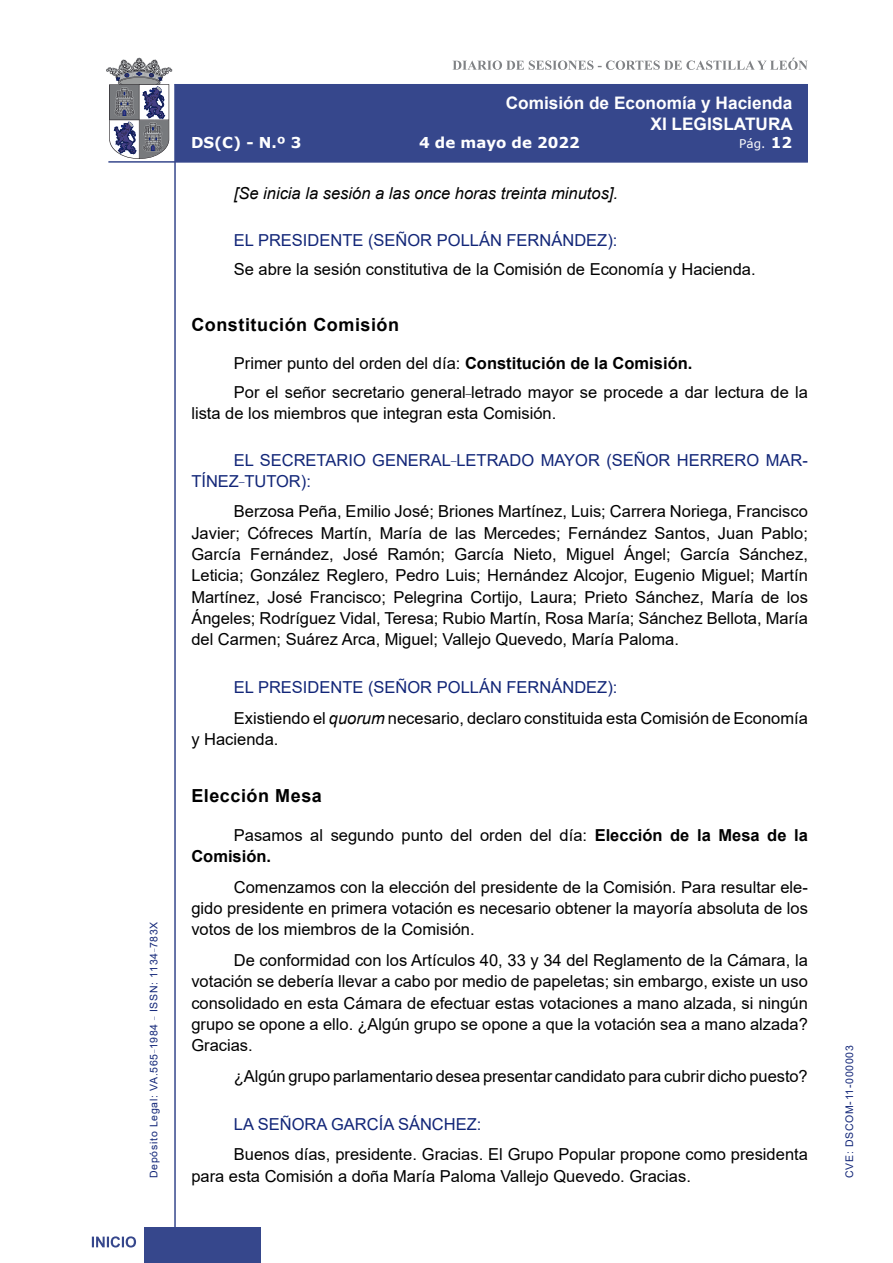
<style>
.page{position:relative;width:893px;height:1263px;background:#fff}
.page>*{position:absolute;margin:0;border:0;box-sizing:border-box;transform-origin:0 0}
.MarcadorPrimerNivel{font:700 18px "Arial";letter-spacing:.03em;color:#000}
.t1{font:700 17.25px/20.7px "Arial";color:#fff;text-align:right}
.t2{font:16.5px/21.3px "Arial";color:#000}
.Orador{font:16.5px/21px "Arial";color:#122678}
.t3{font:italic 16.5px "Arial";color:#000}
.t4{font:700 15px "Verdana";color:#fff}
.t5{font:12px "Verdana";color:#fff}
.t6{font:10.5px "Arial";letter-spacing:.065em;color:#122678}
.s1{font-weight:700;font-size:15px}
.s2{font-weight:700}
.s3{font-style:italic}
</style>
<div class="page">
<svg style="left:452px;top:58px;width:356px;height:12px"></svg>
<hr style="left:174px;top:84px;width:2px;height:1179px;background:#36478c">
<div style="left:144px;top:1227px;width:117px;height:36px;background:#36478c"></div>
<div style="left:175px;top:84px;width:633px;height:78px;background:#36478c"></div>
<hr style="left:108px;top:161px;width:700px;height:2px;background:#36478c">
<svg style="left:92px;top:1236px;width:44px;height:11px"></svg>
<svg style="left:106px;top:58px;width:66px;height:101px"></svg>
<p class="t6" style="left:146px;top:1178px;width:258px;rotate:-90deg">Depósito Legal: VA.565<sup>_</sup>1984 <sup>_</sup> ISSN: 1134<sup>_</sup>783X</p>
<p class="t1" style="left:506px;top:93px;width:289px">Comisión de Economía y Hacienda<br>XI LEGISLATURA</p>
<p class="t4" style="left:191px;top:132px;width:112px">DS(C) - N.º 3</p>
<p class="t4" style="left:419px;top:132px;width:162px">4 de mayo de 2022</p>
<p class="t5" style="left:739px;top:135px;width:54px">Pág. <span class="s1">12</span></p>
<p class="t3" style="left:234px;top:183px;width:386px">[Se inicia la sesión a las once horas treinta minutos].</p>
<p class="Orador" style="left:234px;top:229px;width:385px">EL PRESIDENTE (SEÑOR POLLÁN FERNÁNDEZ):</p>
<p class="t2" style="left:234px;top:259px;width:523px">Se abre la sesión constitutiva de la Comisión de Economía y Hacienda.</p>
<p class="MarcadorPrimerNivel" style="left:191px;top:312px;width:209px">Constitución Comisión</p>
<p class="t2" style="left:234px;top:352px;width:460px">Primer punto del orden del día: <span class="s2">Constitución de la Comisión.</span></p>
<p class="t2" style="left:191px;top:382px;width:618px;text-indent:43px">Por el señor secretario general<sup>_</sup>letrado mayor se procede a dar lectura de la lista de los miembros que integran esta Comisión.</p>
<p class="Orador" style="left:191px;top:449px;width:618px;text-indent:43px">EL SECRETARIO GENERAL<sup>_</sup>LETRADO MAYOR (SEÑOR HERRERO MAR-<br>TÍNEZ<sup>_</sup>TUTOR):</p>
<p class="t2" style="left:191px;top:501px;width:618px;text-align:justify;text-indent:43px">Berzosa Peña, Emilio José; Briones Martínez, Luis; Carrera Noriega, Francisco Javier; Cófreces Martín, María de las Mercedes; Fernández Santos, Juan Pablo; García Fernández, José Ramón; García Nieto, Miguel Ángel; García Sánchez, Leticia; González Reglero, Pedro Luis; Hernández Alcojor, Eugenio Miguel; Martín Martínez, José Francisco; Pelegrina Cortijo, Laura; Prieto Sánchez, María de los Ángeles; Rodríguez Vidal, Teresa; Rubio Martín, Rosa María; Sánchez Bellota, María del Carmen; Suárez Arca, Miguel; Vallejo Quevedo, María Paloma.</p>
<p class="Orador" style="left:234px;top:676px;width:385px">EL PRESIDENTE (SEÑOR POLLÁN FERNÁNDEZ):</p>
<p class="t2" style="left:191px;top:707px;width:618px;text-indent:43px">Existiendo el <span class="s3">quorum</span> necesario, declaro constituida esta Comisión de Economía y Hacienda.</p>
<p class="MarcadorPrimerNivel" style="left:191px;top:783px;width:132px">Elección Mesa</p>
<p class="t2" style="left:191px;top:824px;width:618px;text-indent:43px">Pasamos al segundo punto del orden del día: <span class="s2">Elección de la Mesa de la<br>Comisión.</span></p>
<p class="t2" style="left:191px;top:876px;width:618px;text-align:justify;text-indent:43px">Comenzamos con la elección del presidente de la Comisión. Para resultar ele&shy;gido presidente en primera votación es necesario obtener la mayoría absoluta de los votos de los miembros de la Comisión.</p>
<p class="t2" style="left:191px;top:949px;width:618px;text-align:justify;text-indent:43px">De conformidad con los Artículos 40, 33 y 34 del Reglamento de la Cámara, la votación se debería llevar a cabo por medio de papeletas; sin embargo, existe un uso consolidado en esta Cámara de efectuar estas votaciones a mano alzada, si ningún grupo se opone a ello. ¿Algún grupo se opone a que la votación sea a mano alzada?<br>Gracias.</p>
<p class="t2" style="left:234px;top:1065px;width:575px">¿Algún grupo parlamentario desea presentar candidato para cubrir dicho puesto?</p>
<p class="Orador" style="left:234px;top:1113px;width:249px">LA SEÑORA GARCÍA SÁNCHEZ:</p>
<p class="t2" style="left:191px;top:1144px;width:618px;text-indent:43px">Buenos días, presidente. Gracias. El Grupo Popular propone como presidenta para esta Comisión a doña María Paloma Vallejo Quevedo. Gracias.</p>
<p class="t6" style="left:842px;top:1178px;width:134px;rotate:-90deg">CVE: DSCOM-11-000003</p>
</div>
